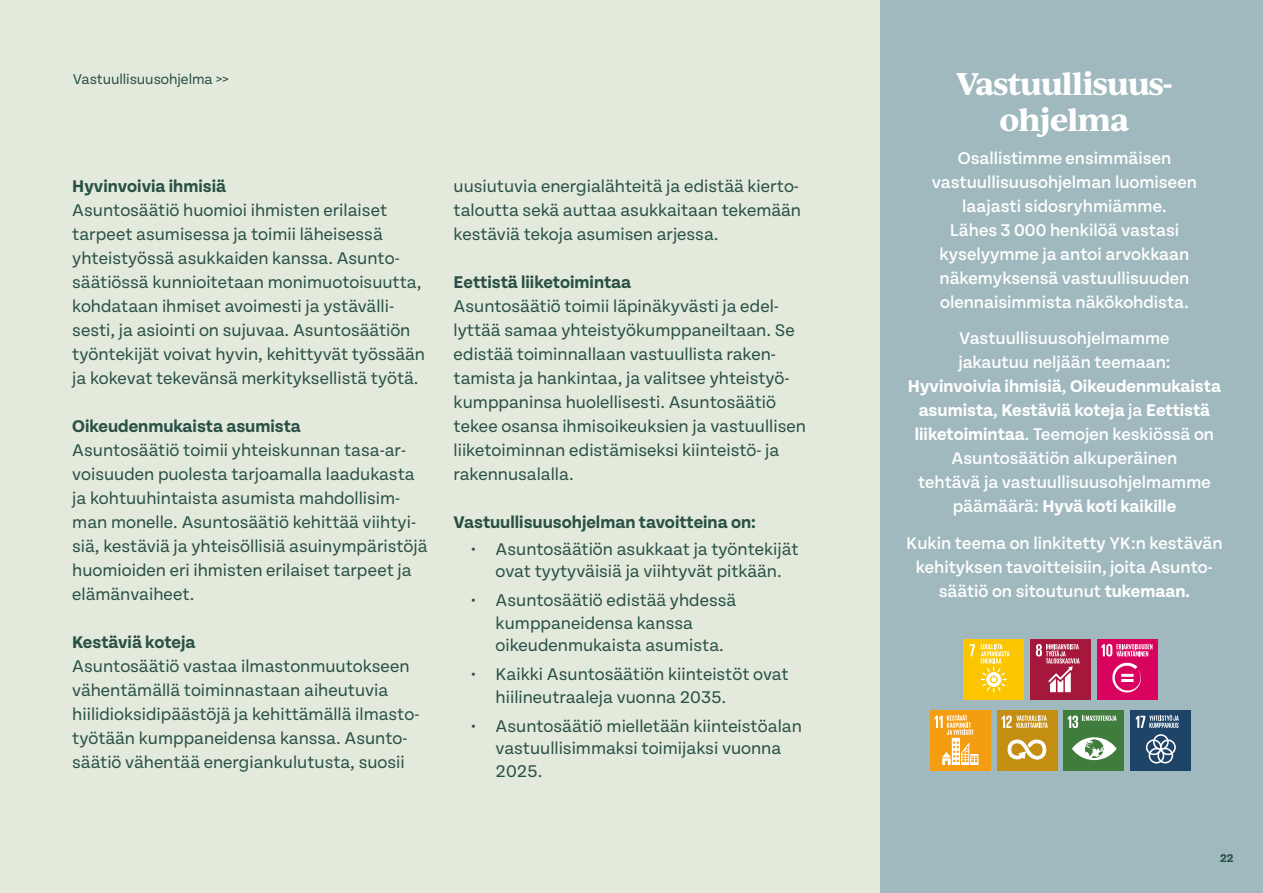
<style>
.page{position:relative;width:1263px;height:893px;background:#e3e9db}
.page>*{position:absolute;margin:0;border:0;box-sizing:border-box;transform-origin:0 0}
.t1{font:700 30px/36px "Ivy Journal";letter-spacing:-.04em;color:#fff;text-align:center}
.t2{font:18px/24px "Tenon";color:#285046}
.t3{font:500 18px/24px "Tenon";color:#fff;text-align:center}
.t4{font:700 18px "Tenon";color:#285046}
.t5{font:15px "Tenon";letter-spacing:-.005em;color:#285046}
.t6{font:700 12px "Tenon";color:#285046}
.s1{font-weight:700}
</style>
<div class="page">
<div style="left:880px;top:0;width:383px;height:893px;background:#a0b9be"></div>
<div style="left:1097px;top:639px;width:60px;height:60px;background:#da025f"></div>
<svg style="left:1112px;top:662px;width:29px;height:30px"></svg>
<svg style="left:1101px;top:644px;width:51px;height:12px"></svg>
<div style="left:963px;top:639px;width:61px;height:60px;background:#fbc500"></div>
<svg style="left:970px;top:644px;width:5px;height:12px"></svg>
<svg style="left:981px;top:644px;width:28px;height:48px"></svg>
<div style="left:1030px;top:639px;width:61px;height:60px;background:#a6183b"></div>
<svg style="left:1036px;top:644px;width:44px;height:48px"></svg>
<div style="left:930px;top:711px;width:60px;height:60px;background:#f59d10"></div>
<svg style="left:934px;top:715px;width:44px;height:50px"></svg>
<div style="left:1064px;top:711px;width:60px;height:60px;background:#407d3c"></div>
<svg style="left:1072px;top:737px;width:44px;height:23px"></svg>
<svg style="left:1068px;top:715px;width:49px;height:13px"></svg>
<div style="left:1130px;top:711px;width:61px;height:60px;background:#1e4468"></div>
<svg style="left:1146px;top:734px;width:30px;height:29px"></svg>
<svg style="left:1136px;top:715px;width:43px;height:13px"></svg>
<div style="left:997px;top:711px;width:60px;height:60px;background:#c48e13"></div>
<svg style="left:1008px;top:740px;width:38px;height:20px"></svg>
<svg style="left:1001px;top:715px;width:47px;height:13px"></svg>
<p class="t5" style="left:73px;top:72px;width:157px">Vastuullisuusohjelma &gt;&gt;</p>
<h1 class="t1" style="left:956px;top:65px;width:216px">Vastuullisuus&shy;ohjelma</h1>
<p class="t3" style="left:932px;top:146px;width:267px">Osallistimme ensimmäisen vastuullisuusohjelman luomiseen laajasti sidosryhmiämme.<br>Lähes 3 000 henkilöä vastasi kyselyymme ja antoi arvokkaan näkemyksensä vastuullisuuden olennaisimmista näkökohdista.</p>
<p class="t3" style="left:908px;top:327px;width:314px">Vastuullisuusohjelmamme<br>jakautuu neljään teemaan:<br><span class="s1">Hyvinvoivia ihmisiä</span>, <span class="s1">Oikeudenmukaista asumista</span>, <span class="s1">Kestäviä koteja</span> ja <span class="s1">Eettistä liiketoimintaa</span>. Teemojen keskiössä on Asuntosäätiön alkuperäinen<br>tehtävä ja vastuullisuusohjelmamme päämäärä: <span class="s1">Hyvä koti kaikille</span></p>
<p class="t3" style="left:906px;top:532px;width:318px">Kukin teema on linkitetty YK:n kestävän kehityksen tavoitteisiin, joita Asunto&shy;säätiö on sitoutunut <span class="s1">tukemaan.</span></p>
<p class="t4" style="left:72px;top:177px;width:155px">Hyvinvoivia ihmisiä</p>
<p class="t2" style="left:72px;top:199px;width:354px">Asuntosäätiö huomioi ihmisten erilaiset tarpeet asumisessa ja toimii läheisessä yhteistyössä asukkaiden kanssa. Asunto&shy;säätiössä kunnioitetaan monimuotoisuutta, kohdataan ihmiset avoimesti ja ystävälli&shy;sesti, ja asiointi on sujuvaa. Asuntosäätiön työntekijät voivat hyvin, kehittyvät työssään ja kokevat tekevänsä merkityksellistä työtä.</p>
<p class="t4" style="left:72px;top:417px;width:230px">Oikeudenmukaista asumista</p>
<p class="t2" style="left:72px;top:439px;width:357px">Asuntosäätiö toimii yhteiskunnan tasa-ar&shy;voisuuden puolesta tarjoamalla laadukasta ja kohtuuhintaista asumista mahdollisim&shy;man monelle. Asuntosäätiö kehittää viihtyi&shy;siä, kestäviä ja yhteisöllisiä asuinympäristöjä huomioiden eri ihmisten erilaiset tarpeet ja elämänvaiheet.</p>
<p class="t4" style="left:72px;top:633px;width:125px">Kestäviä koteja</p>
<p class="t2" style="left:72px;top:655px;width:349px">Asuntosäätiö vastaa ilmastonmuutokseen vähentämällä toiminnastaan aiheutuvia hiilidioksidipäästöjä ja kehittämällä ilmasto&shy;työtään kumppaneidensa kanssa. Asunto&shy;säätiö vähentää energiankulutusta, suosii</p>
<p class="t2" style="left:454px;top:175px;width:349px;text-align:justify">uusiutuvia energialähteitä ja edistää kierto&shy;taloutta sekä auttaa asukkaitaan tekemään kestäviä tekoja asumisen arjessa.</p>
<p class="t4" style="left:454px;top:273px;width:179px">Eettistä liiketoimintaa</p>
<p class="t2" style="left:454px;top:295px;width:354px">Asuntosäätiö toimii läpinäkyvästi ja edel&shy;lyttää samaa yhteistyökumppaneiltaan. Se edistää toiminnallaan vastuullista raken&shy;tamista ja hankintaa, ja valitsee yhteistyö&shy;kumppaninsa huolellisesti. Asuntosäätiö tekee osansa ihmisoikeuksien ja vastuullisen liiketoiminnan edistämiseksi kiinteistö- ja rakennusalalla.</p>
<p class="t4" style="left:454px;top:513px;width:304px">Vastuullisuusohjelman tavoitteina on:</p>
<p class="t2" style="left:470px;top:538px;width:330px;line-height:22.5px;text-align:center">• Asuntosäätiön asukkaat ja työntekijät ovat tyytyväisiä ja viihtyvät pitkään.</p>
<p class="t2" style="left:496px;top:589px;width:242px;line-height:22.5px;text-indent:-26px">• Asuntosäätiö edistää yhdessä kumppaneidensa kanssa oikeudenmukaista asumista.</p>
<p class="t2" style="left:496px;top:663px;width:294px;line-height:22.5px;text-indent:-26px">• Kaikki Asuntosäätiön kiinteistöt ovat hiilineutraaleja vuonna 2035.</p>
<p class="t2" style="left:496px;top:715px;width:308px;line-height:22.5px;text-indent:-26px">• Asuntosäätiö mielletään kiinteistöalan vastuullisimmaksi toimijaksi vuonna<br>2025.</p>
<p class="t6" style="left:1220px;top:851px;width:15px">22</p>
</div>
